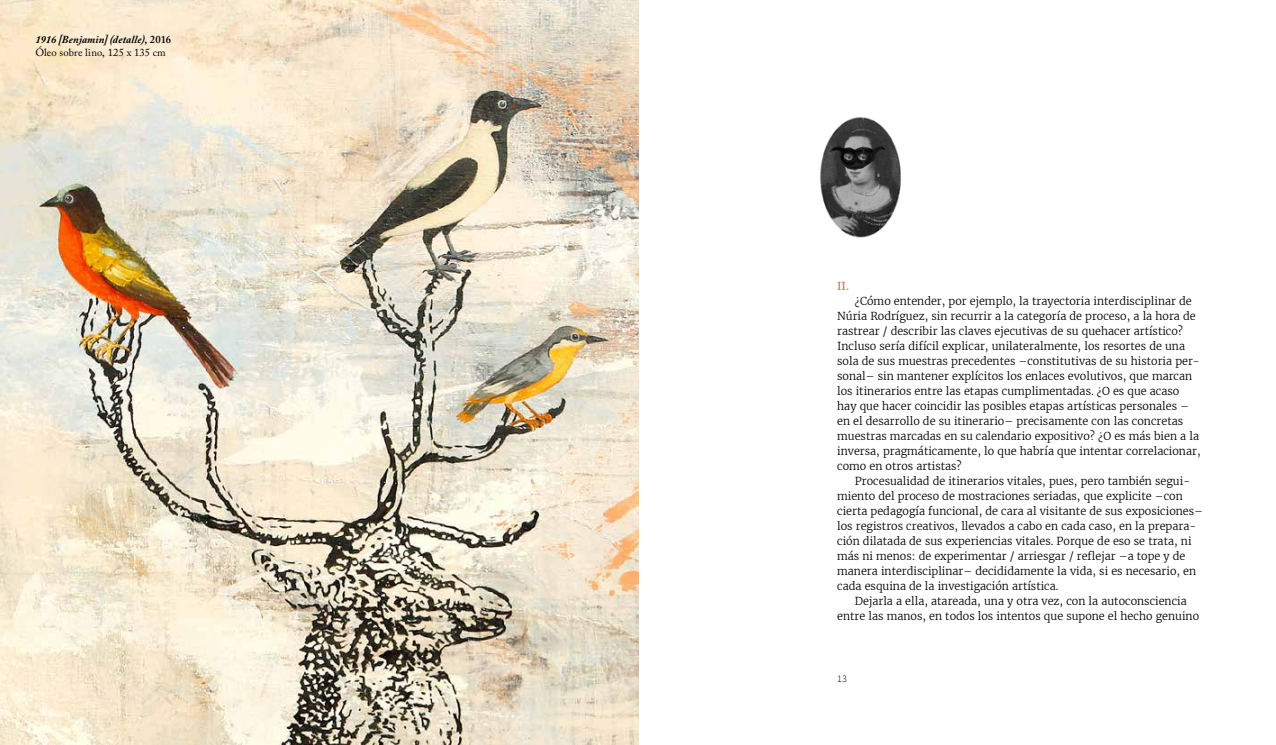
<style>
.page{position:relative;width:1276px;height:745px;background:#fff}
.page>*{position:absolute;margin:0;border:0;box-sizing:border-box;transform-origin:0 0}
.t1{font:300 10.88px/15px "Merriweather";color:#000}
.t2{font:10.88px "Merriweather";color:#c37a51}
.t3{font:italic 700 10.62px/12.8px "Adobe Caslon Pro";letter-spacing:.015em;color:#000}
.t4{font:300 10px "Source Sans Pro";color:#000}
.s1{font-weight:600;font-style:normal}
.s2{font-weight:400;font-style:normal}
</style>
<div class="page">
<img style="left:0;top:0;width:638px;height:744px">
<img style="left:820px;top:117px;width:81px;height:121px">
<p class="t3" style="left:35px;top:33px;width:137px">1916 [Benjamin] (detalle)<span class="s1">, 2016<br></span><span class="s2">Óleo sobre lino, 125 x 135 cm</span></p>
<p class="t2" style="left:837px;top:277px;width:13px">II.</p>
<p class="t1" style="left:837px;top:292px;width:365px;text-indent:18px">¿Cómo entender, por ejemplo, la trayectoria interdisciplinar de Núria Rodríguez, sin recurrir a la categoría de proceso, a la hora de rastrear / describir las claves ejecutivas de su quehacer artístico?<br>Incluso sería difícil explicar, unilateralmente, los resortes de una sola de sus muestras precedentes –constitutivas de su historia per&shy;sonal– sin mantener explícitos los enlaces evolutivos, que marcan los itinerarios entre las etapas cumplimentadas. ¿O es que acaso hay que hacer coincidir las posibles etapas artísticas personales – en el desarrollo de su itinerario– precisamente con las concretas muestras marcadas en su calendario expositivo? ¿O es más bien a la inversa, pragmáticamente, lo que habría que intentar correlacionar, como en otros artistas?</p>
<p class="t1" style="left:837px;top:472px;width:367px;text-indent:18px">Procesualidad de itinerarios vitales, pues, pero también segui&shy;miento del proceso de mostraciones seriadas, que explicite –con cierta pedagogía funcional, de cara al visitante de sus exposiciones– los registros creativos, llevados a cabo en cada caso, en la prepara&shy;ción dilatada de sus experiencias vitales. Porque de eso se trata, ni más ni menos: de experimentar / arriesgar / reflejar –a tope y de manera interdisciplinar– decididamente la vida, si es necesario, en cada esquina de la investigación artística.</p>
<p class="t1" style="left:837px;top:592px;width:363px;text-align:center">Dejarla a ella, atareada, una y otra vez, con la autoconsciencia entre las manos, en todos los intentos que supone el hecho genuino</p>
<p class="t4" style="left:837px;top:671px;width:11px">13</p>
</div>
